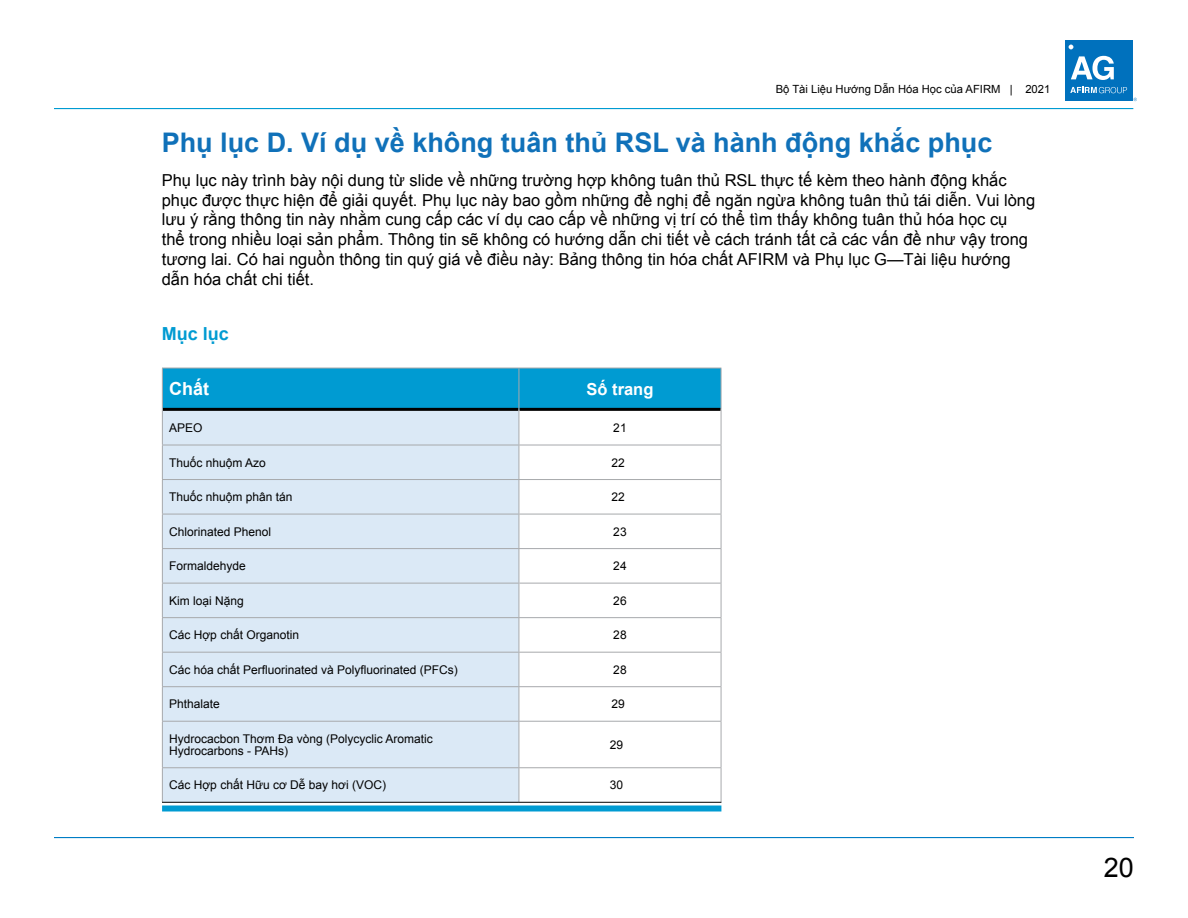
<style>
.page{position:relative;width:1188px;height:918px;background:#fff}
.page>*{position:absolute;margin:0;border:0;box-sizing:border-box;transform-origin:0 0}
.t1{font:700 27px "Arial";color:#1071b9}
.t2{font:27px "Arial";color:#000}
.t3{font:700 18px "Arial";color:#009bd2}
.t4{font:700 18px "Arial";color:#fff}
.t5{font:16.5px/19.8px "Arial";color:#000}
.t6{font:700 16.5px "Arial";color:#fff}
.t7{font:12px/12px "Arial";color:#000}
.t8{font:11.25px "Arial";color:#000}
</style>
<div class="page">
<div style="left:1065px;top:40px;width:67px;height:61px;background:#0071bd"></div>
<svg style="left:1069px;top:45px;width:4px;height:4px"></svg>
<svg style="left:1071px;top:56px;width:43px;height:24px"></svg>
<svg style="left:1070px;top:87px;width:57px;height:6px"></svg>
<hr style="left:54px;top:837px;width:1080px;height:1px;background:#007dc5">
<hr style="left:54px;top:108px;width:1079px;height:1px;background:#009bd2">
<div style="left:163px;top:369px;width:558px;height:39px;background:#009bd2"></div>
<div style="left:163px;top:411px;width:356px;height:391px;background:#dbe9f6"></div>
<hr style="left:162px;top:368px;width:357px;height:1px;background:#a7a9ac">
<hr style="left:519px;top:368px;width:202px;height:1px;background:#a7a9ac">
<hr style="left:163px;top:408px;width:356px;height:3px;background:#000">
<hr style="left:519px;top:408px;width:202px;height:3px;background:#000">
<hr style="left:162px;top:368px;width:1px;height:41px;background:#a7a9ac">
<hr style="left:519px;top:368px;width:1px;height:41px;background:#a7a9ac">
<hr style="left:721px;top:368px;width:1px;height:41px;background:#a7a9ac">
<hr style="left:162px;top:409px;width:1px;height:36px;background:#a7a9ac">
<hr style="left:519px;top:409px;width:1px;height:36px;background:#a7a9ac">
<hr style="left:721px;top:409px;width:1px;height:36px;background:#a7a9ac">
<hr style="left:162px;top:445px;width:357px;height:1px;background:#a7a9ac">
<hr style="left:162px;top:445px;width:1px;height:34px;background:#a7a9ac">
<hr style="left:519px;top:445px;width:202px;height:1px;background:#a7a9ac">
<hr style="left:519px;top:445px;width:1px;height:34px;background:#a7a9ac">
<hr style="left:721px;top:445px;width:1px;height:34px;background:#a7a9ac">
<hr style="left:162px;top:479px;width:357px;height:1px;background:#a7a9ac">
<hr style="left:162px;top:480px;width:1px;height:34px;background:#a7a9ac">
<hr style="left:519px;top:479px;width:202px;height:1px;background:#a7a9ac">
<hr style="left:519px;top:480px;width:1px;height:34px;background:#a7a9ac">
<hr style="left:721px;top:480px;width:1px;height:34px;background:#a7a9ac">
<hr style="left:162px;top:514px;width:357px;height:1px;background:#a7a9ac">
<hr style="left:162px;top:514px;width:1px;height:34px;background:#a7a9ac">
<hr style="left:519px;top:514px;width:202px;height:1px;background:#a7a9ac">
<hr style="left:519px;top:514px;width:1px;height:34px;background:#a7a9ac">
<hr style="left:721px;top:514px;width:1px;height:34px;background:#a7a9ac">
<hr style="left:162px;top:548px;width:357px;height:1px;background:#a7a9ac">
<hr style="left:162px;top:549px;width:1px;height:34px;background:#a7a9ac">
<hr style="left:519px;top:548px;width:202px;height:1px;background:#a7a9ac">
<hr style="left:519px;top:549px;width:1px;height:34px;background:#a7a9ac">
<hr style="left:721px;top:549px;width:1px;height:34px;background:#a7a9ac">
<hr style="left:162px;top:583px;width:357px;height:1px;background:#a7a9ac">
<hr style="left:721px;top:583px;width:1px;height:34px;background:#a7a9ac">
<hr style="left:519px;top:617px;width:202px;height:1px;background:#a7a9ac">
<hr style="left:721px;top:618px;width:1px;height:34px;background:#a7a9ac">
<hr style="left:519px;top:652px;width:202px;height:1px;background:#a7a9ac">
<hr style="left:721px;top:653px;width:1px;height:33px;background:#a7a9ac">
<hr style="left:519px;top:686px;width:202px;height:1px;background:#a7a9ac">
<hr style="left:721px;top:687px;width:1px;height:34px;background:#a7a9ac">
<hr style="left:519px;top:721px;width:202px;height:1px;background:#a7a9ac">
<hr style="left:721px;top:722px;width:1px;height:45px;background:#a7a9ac">
<hr style="left:519px;top:767px;width:202px;height:1px;background:#a7a9ac">
<hr style="left:721px;top:768px;width:1px;height:34px;background:#a7a9ac">
<hr style="left:162px;top:583px;width:1px;height:34px;background:#a7a9ac">
<hr style="left:519px;top:583px;width:1px;height:34px;background:#a7a9ac">
<hr style="left:162px;top:617px;width:357px;height:1px;background:#a7a9ac">
<hr style="left:162px;top:618px;width:1px;height:34px;background:#a7a9ac">
<hr style="left:519px;top:618px;width:1px;height:34px;background:#a7a9ac">
<hr style="left:162px;top:652px;width:357px;height:1px;background:#a7a9ac">
<hr style="left:162px;top:653px;width:1px;height:33px;background:#a7a9ac">
<hr style="left:519px;top:653px;width:1px;height:33px;background:#a7a9ac">
<hr style="left:162px;top:686px;width:357px;height:1px;background:#a7a9ac">
<hr style="left:162px;top:687px;width:1px;height:34px;background:#a7a9ac">
<hr style="left:519px;top:687px;width:1px;height:34px;background:#a7a9ac">
<hr style="left:162px;top:721px;width:357px;height:1px;background:#a7a9ac">
<hr style="left:162px;top:722px;width:1px;height:45px;background:#a7a9ac">
<hr style="left:519px;top:722px;width:1px;height:45px;background:#a7a9ac">
<hr style="left:519px;top:768px;width:1px;height:34px;background:#a7a9ac">
<hr style="left:162px;top:767px;width:357px;height:1px;background:#a7a9ac">
<hr style="left:162px;top:768px;width:1px;height:34px;background:#a7a9ac">
<hr style="left:519px;top:583px;width:202px;height:1px;background:#a7a9ac">
<hr style="left:162px;top:802px;width:357px;height:1px;background:#000">
<hr style="left:519px;top:802px;width:202px;height:1px;background:#000">
<div style="left:162px;top:806px;width:559px;height:6px;background:#009bd2"></div>
<p class="t8" style="left:776px;top:82px;width:276px">Bộ Tài Liệu Hướng Dẫn Hóa Học của AFIRM | 2021</p>
<h1 class="t1" style="left:162px;top:125px;width:832px">Phụ lục D. Ví dụ về không tuân thủ RSL và hành động khắc phục</h1>
<p class="t5" style="left:162px;top:170px;width:875px">Phụ lục này trình bày nội dung từ slide về những trường hợp không tuân thủ RSL thực tế kèm theo hành động khắc phục được thực hiện để giải quyết. Phụ lục này bao gồm những đề nghị để ngăn ngừa không tuân thủ tái diễn. Vui lòng lưu ý rằng thông tin này nhằm cung cấp các ví dụ cao cấp về những vị trí có thể tìm thấy không tuân thủ hóa học cụ<br>thể trong nhiều loại sản phẩm. Thông tin sẽ không có hướng dẫn chi tiết về cách tránh tất cả các vấn đề như vậy trong tương lai. Có hai nguồn thông tin quý giá về điều này: Bảng thông tin hóa chất AFIRM và Phụ lục G—Tài liệu hướng dẫn hóa chất chi tiết.</p>
<p class="t3" style="left:162px;top:322px;width:69px">Mục lục</p>
<p class="t4" style="left:169px;top:377px;width:41px">Chất</p>
<p class="t6" style="left:587px;top:378px;width:68px">Số trang</p>
<p class="t7" style="left:169px;top:422px;width:35px">APEO</p>
<p class="t7" style="left:613px;top:422px;width:15px">21</p>
<p class="t7" style="left:169px;top:456px;width:98px">Thuốc nhuộm Azo</p>
<p class="t7" style="left:612px;top:456px;width:15px">22</p>
<p class="t7" style="left:169px;top:491px;width:125px">Thuốc nhuộm phân tán</p>
<p class="t7" style="left:612px;top:491px;width:15px">22</p>
<p class="t7" style="left:169px;top:526px;width:104px">Chlorinated Phenol</p>
<p class="t7" style="left:613px;top:526px;width:15px">23</p>
<p class="t7" style="left:169px;top:560px;width:78px">Formaldehyde</p>
<p class="t7" style="left:613px;top:560px;width:15px">24</p>
<p class="t7" style="left:169px;top:595px;width:76px">Kim loại Nặng</p>
<p class="t7" style="left:613px;top:595px;width:15px">26</p>
<p class="t7" style="left:169px;top:629px;width:131px">Các Hợp chất Organotin</p>
<p class="t7" style="left:613px;top:629px;width:15px">28</p>
<p class="t7" style="left:169px;top:664px;width:290px">Các hóa chất Perfluorinated và Polyfluorinated (PFCs)</p>
<p class="t7" style="left:613px;top:664px;width:15px">28</p>
<p class="t7" style="left:169px;top:698px;width:52px">Phthalate</p>
<p class="t7" style="left:612px;top:698px;width:15px">29</p>
<p class="t7" style="left:169px;top:733px;width:265px">Hydrocacbon Thơm Đa vòng (Polycyclic Aromatic<br>Hydrocarbons - PAHs)</p>
<p class="t7" style="left:610px;top:739px;width:15px">29</p>
<p class="t7" style="left:169px;top:779px;width:219px">Các Hợp chất Hữu cơ Dễ bay hơi (VOC)</p>
<p class="t7" style="left:610px;top:779px;width:15px">30</p>
<h1 class="t2" style="left:1104px;top:850px;width:32px">20</h1>
</div>
